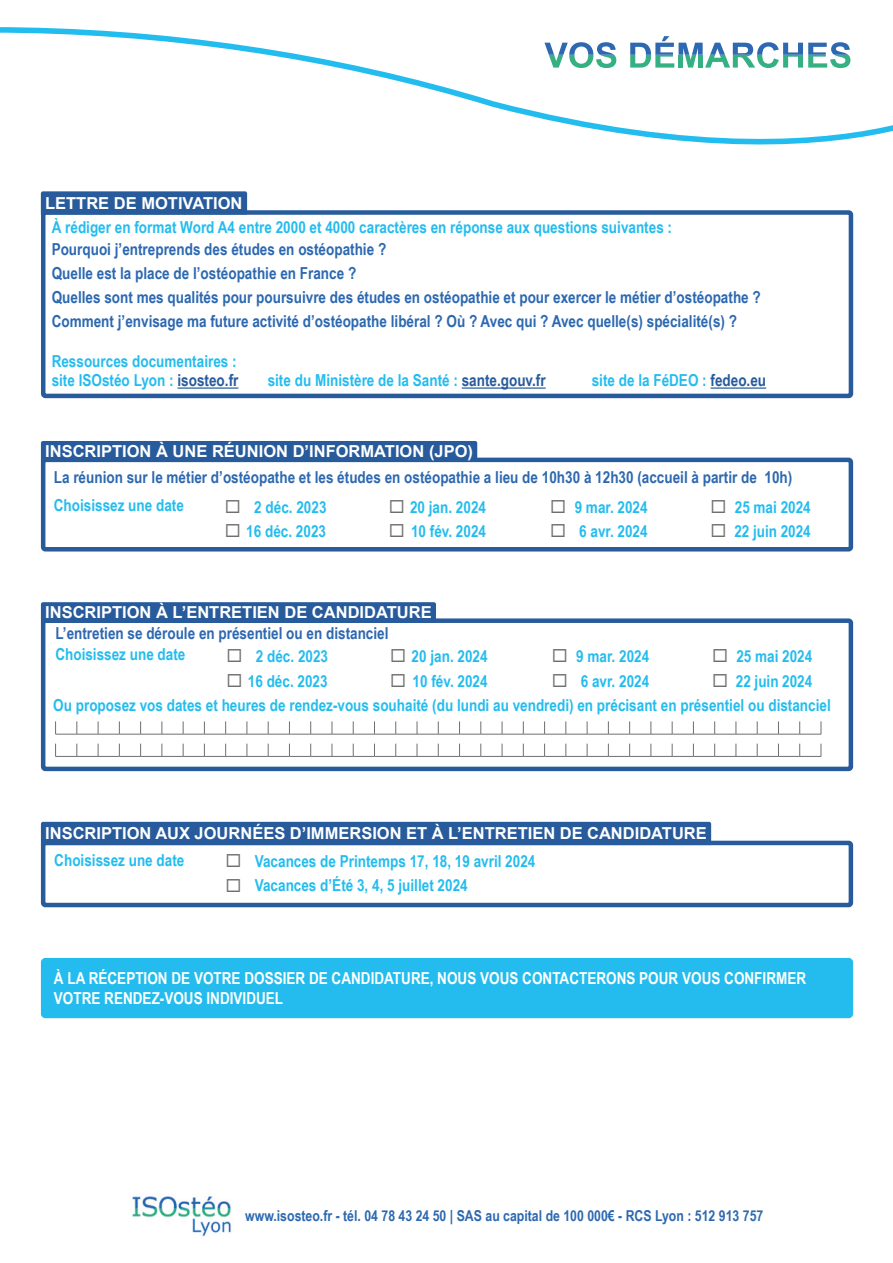
<style>
.page{position:relative;width:893px;height:1263px;background:#fff}
.page>*{position:absolute;margin:0;border:0;box-sizing:border-box;transform-origin:0 0}
.t1{font:700 16.5px/19.8px "Arial Narrow";color:#24bcee}
.t2{font:700 16.5px/24px "Arial Narrow";color:#2c68b1}
.t3{font:700 16.5px "Arial";color:#fff}
.t4{font:700 16.5px "Arial Narrow";color:#2d68b0}
.t5{font:700 16.5px/19.8px "Arial Narrow";color:#fff}
.t6{font:700 15px "Arial Narrow";color:#2c68b1}
.s1{color:#275b9c}
.s2{color:#6f6f6e}
</style>
<div class="page">
<svg style="left:0;top:27px;width:893px;height:117px"></svg>
<img style="left:132px;top:1196px;width:100px;height:40px">
<svg style="left:544px;top:42px;width:72px;height:26px"></svg>
<svg style="left:630px;top:36px;width:220px;height:32px"></svg>
<div style="left:43px;top:960px;width:808px;height:56px;background:#24bcee;border-radius:2px"></div>
<div style="left:41px;top:958px;width:812px;height:60px;border:4px solid #24bcee;border-radius:2px"></div>
<hr style="left:178px;top:387px;width:60px;height:2px;background:#275b9c">
<hr style="left:462px;top:387px;width:84px;height:2px;background:#275b9c">
<hr style="left:711px;top:387px;width:55px;height:2px;background:#275b9c">
<div style="left:41px;top:210px;width:812px;height:188px;border:4px solid #275b9c;border-radius:2px"></div>
<div style="left:41px;top:191px;width:206px;height:23px;background:#275b9c"></div>
<div style="left:41px;top:458px;width:812px;height:93px;border:4px solid #275b9c;border-radius:2px"></div>
<div style="left:41px;top:441px;width:436px;height:20px;background:#275b9c"></div>
<svg style="left:55px;top:721px;width:767px;height:14px"></svg>
<svg style="left:55px;top:744px;width:767px;height:13px"></svg>
<div style="left:41px;top:618px;width:812px;height:153px;border:4px solid #275b9c;border-radius:2px"></div>
<div style="left:41px;top:602px;width:395px;height:21px;background:#275b9c"></div>
<div style="left:41px;top:841px;width:812px;height:66px;border:4px solid #275b9c;border-radius:2px"></div>
<div style="left:41px;top:822px;width:670px;height:23px;background:#275b9c"></div>
<p class="t3" style="left:45px;top:192px;width:199px">LETTRE DE MOTIVATION</p>
<p class="t1" style="left:52px;top:216px;width:622px">À rédiger en format Word A4 entre 2000 et 4000 caractères en réponse aux questions suivantes :</p>
<p class="t2" style="left:52px;top:236px;width:711px">Pourquoi j’entreprends des études en ostéopathie ?<br>Quelle est la place de l’ostéopathie en France ?<br>Quelles sont mes qualités pour poursuivre des études en ostéopathie et pour exercer le métier d’ostéopathe ?<br>Comment j’envisage ma future activité d’ostéopathe libéral ? Où ? Avec qui ? Avec quelle(s) spécialité(s) ?</p>
<p class="t1" style="left:52px;top:350px;width:188px">Ressources documentaires : site ISOstéo Lyon : <span class="s1">isosteo.fr</span></p>
<p class="t1" style="left:268px;top:370px;width:279px">site du Ministère de la Santé : <span class="s1">sante.gouv.fr</span></p>
<p class="t1" style="left:592px;top:370px;width:176px">site de la FéDEO : <span class="s1">fedeo.eu</span></p>
<p class="t3" style="left:45px;top:441px;width:429px">INSCRIPTION À UNE RÉUNION D’INFORMATION (JPO)</p>
<p class="t4" style="left:54px;top:465px;width:740px">La réunion sur le métier d’ostéopathe et les études en ostéopathie a lieu de 10h30 à 12h30 (accueil à partir de 10h)</p>
<p class="t1" style="left:54px;top:494px;width:132px">Choisissez une date</p>
<p class="t1" style="left:254px;top:496px;width:74px">2 déc. 2023</p>
<p class="t1" style="left:225px;top:520px;width:103px"><span class="s2">◻</span> 16 déc. 2023</p>
<p class="t1" style="left:389px;top:496px;width:99px"><span class="s2">◻</span> 20 jan. 2024</p>
<p class="t1" style="left:389px;top:520px;width:99px"><span class="s2">◻</span> 10 fév. 2024</p>
<p class="t1" style="left:575px;top:496px;width:74px">9 mar. 2024</p>
<p class="t1" style="left:550px;top:520px;width:99px"><span class="s2">◻</span> 6 avr. 2024</p>
<p class="t1" style="left:735px;top:496px;width:77px">25 mai 2024</p>
<p class="t1" style="left:710px;top:520px;width:102px"><span class="s2">◻</span> 22 juin 2024</p>
<p class="t3" style="left:45px;top:602px;width:388px">INSCRIPTION À L’ENTRETIEN DE CANDIDATURE</p>
<p class="t4" style="left:55px;top:621px;width:335px">L’entretien se déroule en présentiel ou en distanciel</p>
<p class="t1" style="left:55px;top:644px;width:132px">Choisissez une date</p>
<p class="t1" style="left:256px;top:646px;width:74px">2 déc. 2023</p>
<p class="t1" style="left:227px;top:670px;width:103px"><span class="s2">◻</span> 16 déc. 2023</p>
<p class="t1" style="left:390px;top:646px;width:99px"><span class="s2">◻</span> 20 jan. 2024</p>
<p class="t1" style="left:390px;top:670px;width:99px"><span class="s2">◻</span> 10 fév. 2024</p>
<p class="t1" style="left:576px;top:646px;width:74px">9 mar. 2024</p>
<p class="t1" style="left:552px;top:670px;width:99px"><span class="s2">◻</span> 6 avr. 2024</p>
<p class="t1" style="left:736px;top:646px;width:77px">25 mai 2024</p>
<p class="t1" style="left:712px;top:670px;width:102px"><span class="s2">◻</span> 22 juin 2024</p>
<p class="t1" style="left:53px;top:694px;width:779px">Ou proposez vos dates et heures de rendez-vous souhaité (du lundi au vendredi) en précisant en présentiel ou distanciel</p>
<p class="t3" style="left:45px;top:823px;width:663px">INSCRIPTION AUX JOURNÉES D’IMMERSION ET À L’ENTRETIEN DE CANDIDATURE</p>
<p class="t1" style="left:54px;top:849px;width:132px">Choisissez une date</p>
<p class="t1" style="left:255px;top:851px;width:282px">Vacances de Printemps 17, 18, 19 avril 2024</p>
<p class="t1" style="left:225px;top:874px;width:244px"><span class="s2">◻</span> Vacances d’Été 3, 4, 5 juillet 2024</p>
<p class="t5" style="left:54px;top:968px;width:754px">À LA RÉCEPTION DE VOTRE DOSSIER DE CANDIDATURE, NOUS VOUS CONTACTERONS POUR VOUS CONFIRMER<br>VOTRE RENDEZ-VOUS INDIVIDUEL</p>
<p class="t6" style="left:245px;top:1204px;width:520px">www.isosteo.fr - tél. 04 78 43 24 50 | SAS au capital de 100 000€ - RCS Lyon : 512 913 757</p>
</div>
